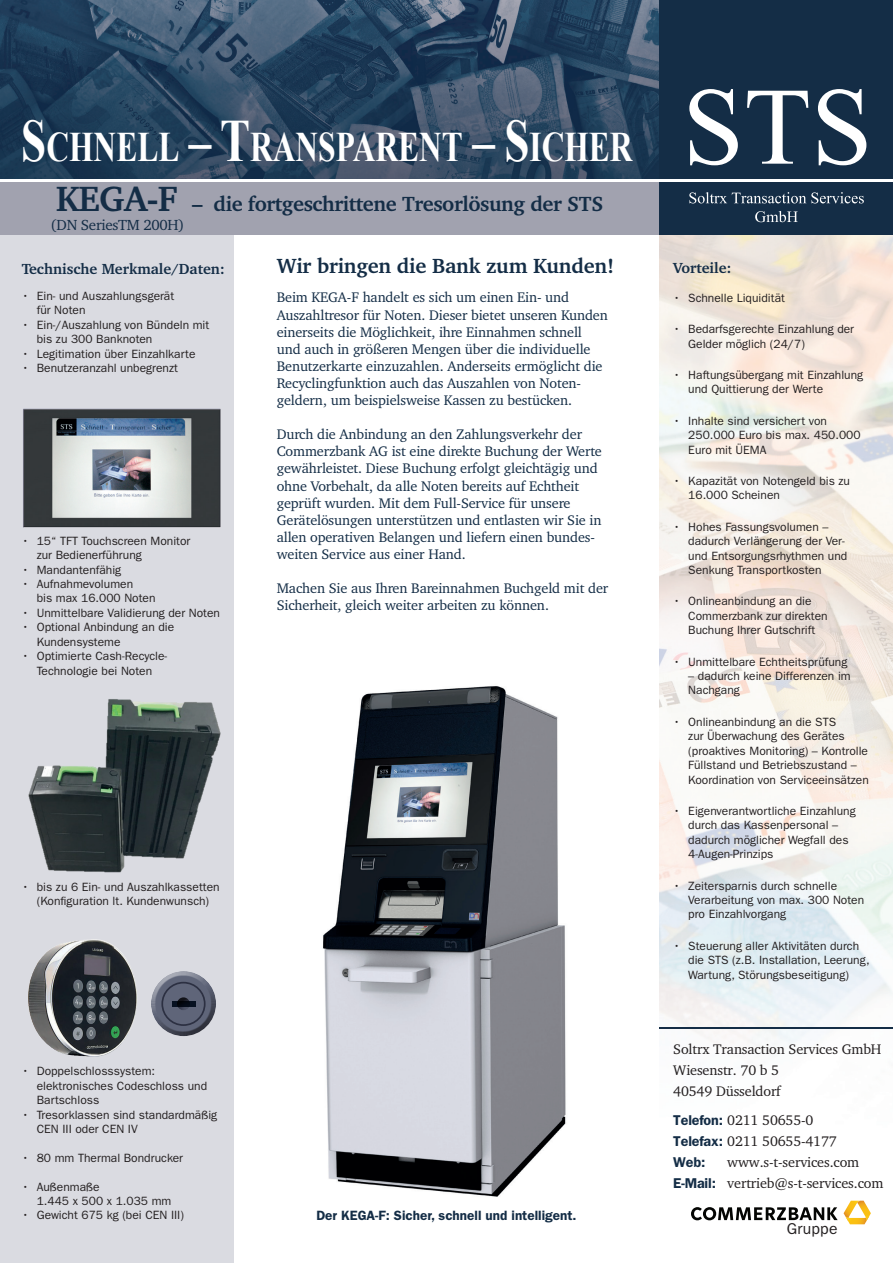
<style>
.page{position:relative;width:893px;height:1263px;background:#fff}
.page>*{position:absolute;margin:0;border:0;box-sizing:border-box;transform-origin:0 0}
.t1{font:700 42px "Times New Roman";color:#fff;scale:.75 1}
.t2{font:700 21px "Charter IT Cby BT";letter-spacing:-.02em;color:#142d46}
.t3{font:15.75px "ITC Franklin Gothic Std";letter-spacing:.015em;color:#231f20}
.t4{font:700 15px "Charter IT Cby BT";color:#142d46}
.t5{font:15px "Charter IT Cby BT";letter-spacing:-.02em;color:#142d46}
.t6{font:14.25px/17.1px "Charter IT Cby BT";letter-spacing:-.01em;color:#142d46}
.t7{font:14.25px/21px "Charter IT Cby BT";letter-spacing:-.01em;color:#231f20}
.t8{font:600 14.25px "ITC Franklin Gothic Std";color:#142d46}
.t9{font:600 13.5px "ITC Franklin Gothic Std";color:#142d46}
.t10{font:12px/14.4px "ITC Franklin Gothic Std";color:#231f20}
.s1{font-size:60px}
.s2{font-size:36px}
.s3{font-family:"ITC Franklin Gothic Std";font-weight:600;color:#142d46}
</style>
<div class="page">
<div style="left:0;top:228px;width:234px;height:1035px;background:#dadbe1"></div>
<img style="left:0;top:0;width:659px;height:179px">
<div style="left:0;top:181px;width:663px;height:54px;background:#a1a2af"></div>
<img style="left:659px;top:235px;width:234px;height:812px">
<div style="left:659px;top:1px;width:234px;height:234px;background:#142d46"></div>
<svg style="left:689px;top:89px;width:49px;height:76px"></svg>
<svg style="left:747px;top:91px;width:61px;height:73px"></svg>
<svg style="left:818px;top:89px;width:48px;height:76px"></svg>
<svg style="left:755px;top:211px;width:43px;height:11px"></svg>
<svg style="left:689px;top:192px;width:175px;height:11px"></svg>
<img style="left:322px;top:686px;width:244px;height:511px">
<svg style="left:691px;top:1207px;width:147px;height:13px"></svg>
<svg style="left:844px;top:1201px;width:27px;height:23px"></svg>
<hr style="left:659px;top:1027px;width:234px;height:2px;background:#142d46">
<hr style="left:0;top:179px;width:893px;height:3px;background:#fff">
<img style="left:105px;top:699px;width:116px;height:168px">
<img style="left:28px;top:766px;width:96px;height:107px">
<img style="left:28px;top:939px;width:109px;height:118px">
<div style="left:148px;top:971px;width:69px;height:49px;background:#fff;opacity:.75"></div>
<div style="left:148px;top:980px;width:69px;height:58px;background:#231f20;opacity:.75"></div>
<div style="left:161px;top:982px;width:45px;height:44px;border:2px solid #777a8d;border-radius:50%"></div>
<div style="left:172px;top:1001px;width:23px;height:6px;background:#071121"></div>
<div style="left:175px;top:1000px;width:16px;height:12px;background:#5f6579"></div>
<div style="left:175px;top:997px;width:16px;height:13px;background:#231f20;opacity:.75"></div>
<img style="left:23px;top:408px;width:198px;height:120px">
<h1 class="t1" style="left:21px;top:117px;width:817px"><span class="s1">S</span>CHNELL <span class="s1">– T</span>RANSPARENT <span class="s1">– S</span>ICHER</h1>
<h2 class="t2" style="left:56px;top:190px;width:549px"><span class="s2">KEGA-F</span> – die fortgeschrittene Tresorlösung der STS</h2>
<p class="t5" style="left:51px;top:215px;width:135px">(DN SeriesTM 200H)</p>
<p class="t4" style="left:22px;top:259px;width:205px">Technische Merkmale/Daten:</p>
<p class="t10" style="left:37px;top:289px;width:139px;text-indent:-15px">• Ein- und Auszahlungsgerät für Noten</p>
<p class="t10" style="left:37px;top:318px;width:174px;text-indent:-15px">• Ein-/Auszahlung von Bündeln mit bis zu 300 Banknoten</p>
<p class="t10" style="left:22px;top:346px;width:175px">• Legitimation über Einzahlkarte</p>
<p class="t10" style="left:22px;top:361px;width:158px">• Benutzeranzahl unbegrenzt</p>
<p class="t10" style="left:37px;top:534px;width:155px;text-indent:-15px">• 15“ TFT Touchscreen Monitor zur Bedienerführung</p>
<p class="t10" style="left:22px;top:562px;width:101px">• Mandantenfähig</p>
<p class="t10" style="left:37px;top:577px;width:120px;text-indent:-15px">• Aufnahmevolumen<br>bis max 16.000 Noten</p>
<p class="t10" style="left:22px;top:606px;width:200px">• Unmittelbare Validierung der Noten</p>
<p class="t10" style="left:37px;top:620px;width:139px;text-indent:-15px">• Optional Anbindung an die<br>Kundensysteme</p>
<p class="t10" style="left:22px;top:649px;width:147px;text-align:center">• Optimierte Cash-Recycle-<br>Technologie bei Noten</p>
<h2 class="t2" style="left:277px;top:252px;width:339px">Wir bringen die Bank zum Kunden!</h2>
<p class="t6" style="left:277px;top:289px;width:333px">Beim KEGA-F handelt es sich um einen Ein- und Auszahltresor für Noten. Dieser bietet unseren Kunden einerseits die Möglichkeit, ihre Einnahmen schnell und auch in größeren Mengen über die individuelle Benutzerkarte einzuzahlen. Anderseits ermöglicht die Recyclingfunktion auch das Auszahlen von Noten&shy;geldern, um beispielsweise Kassen zu bestücken.</p>
<p class="t6" style="left:277px;top:425px;width:327px">Durch die Anbindung an den Zahlungsverkehr der Commerzbank AG ist eine direkte Buchung der Werte gewährleistet. Diese Buchung erfolgt gleichtägig und ohne Vorbehalt, da alle Noten bereits auf Echtheit geprüft wurden. Mit dem Full-Service für unsere Gerätelösungen unterstützen und entlasten wir Sie in allen operativen Belangen und liefern einen bundes&shy;weiten Service aus einer Hand.</p>
<p class="t6" style="left:277px;top:579px;width:333px">Machen Sie aus Ihren Bareinnahmen Buchgeld mit der<br>Sicherheit, gleich weiter arbeiten zu können.</p>
<p class="t10" style="left:22px;top:879px;width:199px;text-align:center">• bis zu 6 Ein- und Auszahlkassetten (Konfiguration lt. Kundenwunsch)</p>
<p class="t10" style="left:37px;top:1064px;width:172px;text-indent:-15px">• Doppelschlosssystem: elektronisches Codeschloss und<br>Bartschloss</p>
<p class="t10" style="left:37px;top:1107px;width:182px;text-indent:-15px">• Tresorklassen sind standardmäßig<br>CEN III oder CEN IV</p>
<p class="t10" style="left:22px;top:1150px;width:163px">• 80 mm Thermal Bondrucker</p>
<p class="t10" style="left:37px;top:1179px;width:136px;text-indent:-15px">• Außenmaße<br>1.445 x 500 x 1.035 mm</p>
<p class="t10" style="left:22px;top:1208px;width:164px">• Gewicht 675 kg (bei CEN III)</p>
<p class="t9" style="left:316px;top:1207px;width:262px">Der KEGA-F: Sicher, schnell und intelligent.</p>
<p class="t4" style="left:673px;top:258px;width:60px">Vorteile:</p>
<p class="t10" style="left:673px;top:291px;width:113px">• Schnelle Liquidität</p>
<p class="t10" style="left:688px;top:322px;width:167px;text-indent:-15px">• Bedarfsgerechte Einzahlung der<br>Gelder möglich (24/7)</p>
<p class="t10" style="left:688px;top:368px;width:176px;text-indent:-15px">• Haftungsübergang mit Einzahlung und Quittierung der Werte</p>
<p class="t10" style="left:688px;top:414px;width:174px;text-indent:-15px">• Inhalte sind versichert von<br>250.000 Euro bis max. 450.000<br>Euro mit ÜEMA</p>
<p class="t10" style="left:688px;top:474px;width:163px;text-indent:-15px">• Kapazität von Notengeld bis zu<br>16.000 Scheinen</p>
<p class="t10" style="left:688px;top:520px;width:161px;text-indent:-15px">• Hohes Fassungsvolumen – dadurch Verlängerung der Ver&shy;und Entsorgungsrhythmen und<br>Senkung Transportkosten</p>
<p class="t10" style="left:688px;top:594px;width:141px;text-indent:-15px">• Onlineanbindung an die<br>Commerzbank zur direkten<br>Buchung Ihrer Gutschrift</p>
<p class="t10" style="left:673px;top:654px;width:176px">• Unmittelbare Echtheitsprüfung</p>
<p class="t10" style="left:688px;top:669px;width:164px">– dadurch keine Differenzen im<br>Nachgang</p>
<p class="t10" style="left:688px;top:715px;width:182px;text-indent:-15px">• Onlineanbindung an die STS<br>zur Überwachung des Gerätes (proaktives Monitoring) – Kontrolle<br>Füllstand und Betriebszustand –<br>Koordination von Serviceeinsätzen</p>
<p class="t10" style="left:688px;top:804px;width:169px;text-indent:-15px">• Eigenverantwortliche Einzahlung durch das Kassenpersonal – dadurch möglicher Wegfall des<br>4-Augen-Prinzips</p>
<p class="t10" style="left:688px;top:878px;width:177px;text-indent:-15px">• Zeitersparnis durch schnelle<br>Verarbeitung von max. 300 Noten pro Einzahlvorgang</p>
<p class="t10" style="left:688px;top:938px;width:183px;text-indent:-15px">• Steuerung aller Aktivitäten durch die STS (z.B. Installation, Leerung,<br>Wartung, Störungsbeseitigung)</p>
<p class="t7" style="left:673px;top:1038px;width:210px">Soltrx Transaction Services GmbH<br>Wiesenstr. 70 b 5<br>40549 Düsseldorf</p>
<p class="t7" style="left:673px;top:1109px;width:165px"><span class="s3">Telefon:</span> 0211 50655-0<br><span class="s3">Telefax:</span> 0211 50655-4177</p>
<p class="t8" style="left:673px;top:1154px;width:34px">Web:</p>
<p class="t7" style="left:673px;top:1151px;width:212px;text-indent:54px">www.s-t-services.com<br><span class="s3">E-Mail:</span> vertrieb@s-t-services.com</p>
<h3 class="t3" style="left:787px;top:1220px;width:52px">Gruppe</h3>
</div>
